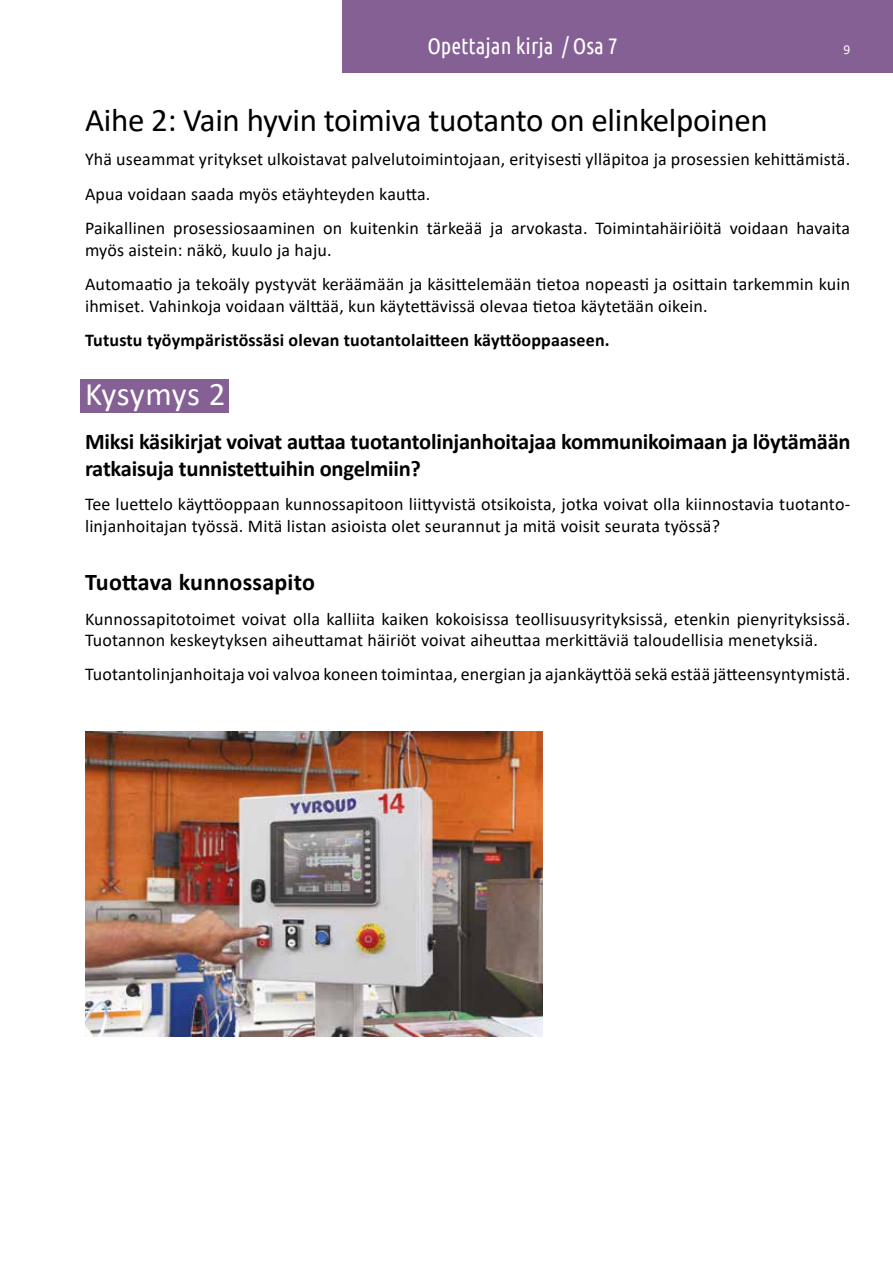
<style>
.page{position:relative;width:893px;height:1263px;background:#fff}
.page>*{position:absolute;margin:0;border:0;box-sizing:border-box;transform-origin:0 0}
.t1{font:33px "Calibri";letter-spacing:-.01em;color:#000}
.t2{font:33px "Calibri";letter-spacing:.005em;color:#fff}
.t3{font:700 24px "Calibri";letter-spacing:.01em;color:#000}
.t4{font:700 22.5px/27px "Calibri";letter-spacing:-.01em;color:#000}
.t5{font:22.5px "Ubuntu Condensed";color:#fff}
.t6{font:18px/34.3px "Calibri";letter-spacing:.01em;color:#000}
.t7{font:700 18px "Calibri";letter-spacing:.01em;color:#000}
.t8{font:13.5px "Calibri";color:#fff}
</style>
<div class="page">
<div style="left:342px;top:0;width:551px;height:72px;background:#856095"></div>
<div style="left:81px;top:380px;width:148px;height:33px;background:#856095"></div>
<img style="left:85px;top:731px;width:458px;height:305px">
<p class="t5" style="left:427px;top:32px;width:192px">Opettajan kirja / Osa 7</p>
<p class="t8" style="left:844px;top:40px;width:8px">9</p>
<h1 class="t1" style="left:85px;top:97px;width:684px">Aihe 2: Vain hyvin toimiva tuotanto on elinkelpoinen</h1>
<p class="t6" style="left:85px;top:142px;width:767px">Yhä useammat yritykset ulkoistavat palvelutoimintojaan, erityisesti ylläpitoa ja prosessien kehittämistä.<br>Apua voidaan saada myös etäyhteyden kautta.<br>Paikallinen prosessiosaaminen on kuitenkin tärkeää ja arvokasta. Toimintahäiriöitä voidaan havaita</p>
<p class="t6" style="left:85px;top:232px;width:767px">myös aistein: näkö, kuulo ja haju.<br>Automaatio ja tekoäly pystyvät keräämään ja käsittelemään tietoa nopeasti ja osittain tarkemmin kuin</p>
<p class="t6" style="left:85px;top:288px;width:624px">ihmiset. Vahinkoja voidaan välttää, kun käytettävissä olevaa tietoa käytetään oikein.</p>
<p class="t7" style="left:85px;top:327px;width:526px">Tutustu työympäristössäsi olevan tuotantolaitteen käyttöoppaaseen.</p>
<h1 class="t2" style="left:85px;top:371px;width:142px">Kysymys 2</h1>
<p class="t4" style="left:85px;top:427px;width:767px">Miksi käsikirjat voivat auttaa tuotantolinjanhoitajaa kommunikoimaan ja löytämään ratkaisuja tunnistettuihin ongelmiin?</p>
<p class="t6" style="left:85px;top:493px;width:767px;line-height:21.6px">Tee luettelo käyttöoppaan kunnossapitoon liittyvistä otsikoista, jotka voivat olla kiinnostavia tuotanto&shy;linjanhoitajan työssä. Mitä listan asioista olet seurannut ja mitä voisit seurata työssä?</p>
<h2 class="t3" style="left:85px;top:565px;width:231px">Tuottava kunnossapito</h2>
<p class="t6" style="left:85px;top:607px;width:767px;line-height:21.6px">Kunnossapitotoimet voivat olla kalliita kaiken kokoisissa teollisuusyrityksissä, etenkin pienyrityksissä.<br>Tuotannon keskeytyksen aiheuttamat häiriöt voivat aiheuttaa merkittäviä taloudellisia menetyksiä.</p>
<p class="t6" style="left:85px;top:657px;width:767px">Tuotantolinjanhoitaja voi valvoa koneen toimintaa, energian ja ajankäyttöä sekä estää jätteensyntymistä.</p>
</div>
